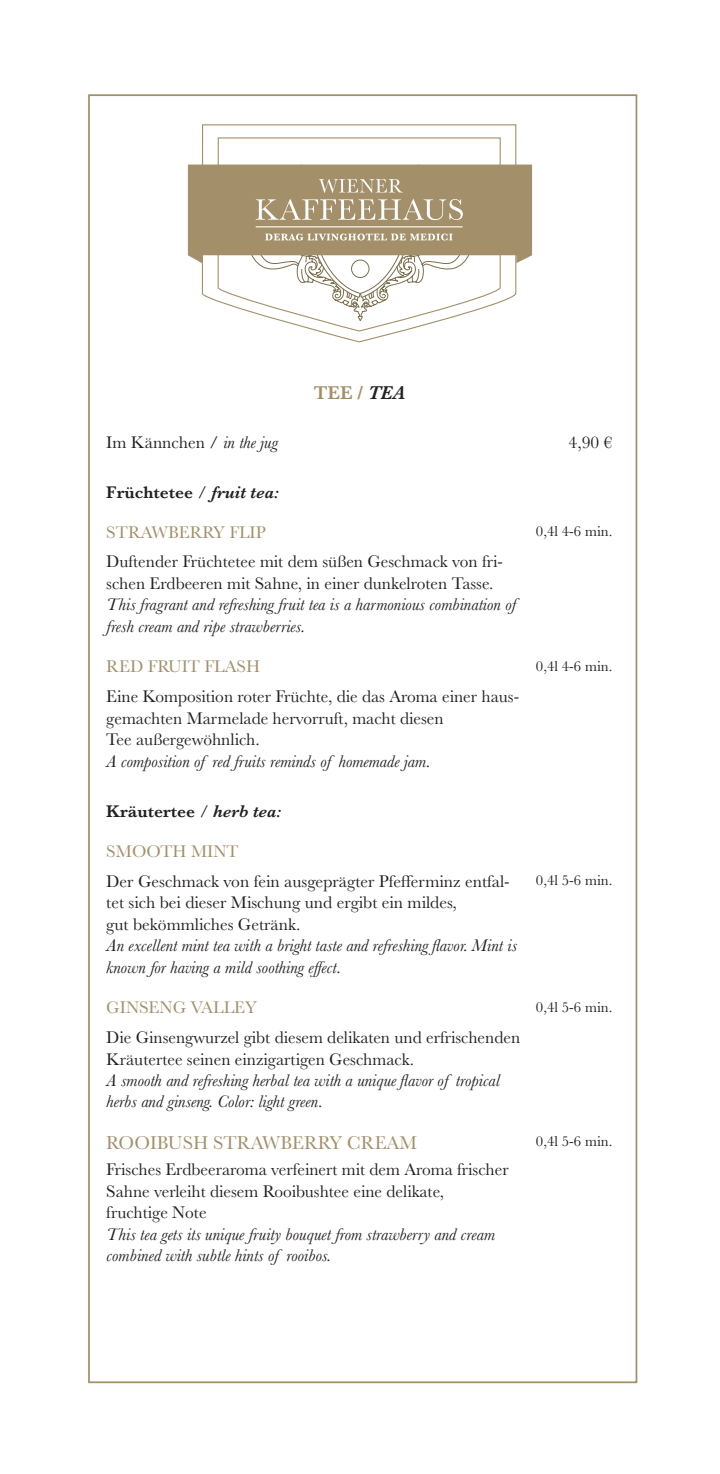
<style>
.page{position:relative;width:720px;height:1474px;background:#fff}
.page>*{position:absolute;margin:0;border:0;box-sizing:border-box;transform-origin:0 0}
.t1{font:19.25px "Baskerville MT Pro";color:#a3906b}
.t2{font:600 19.25px "Baskerville MT Pro";color:#a3906b}
.t3{font:17.5px/21.3px "Baskerville MT Pro";color:#231f20}
.t4{font:italic 17.5px/21.3px "Baskerville MT Pro";color:#231f20}
.t5{font:17.5px "Baskerville MT Pro";color:#a3906b}
.t6{font:600 17.5px "Baskerville MT Pro";color:#231f20}
.t7{font:14.88px "Baskerville MT Pro";color:#231f20}
.s1{font-style:italic;color:#231f20}
.s2{font-style:italic}
.s3{font-weight:400}
</style>
<div class="page">
<svg style="left:202px;top:124px;width:314px;height:218px"></svg>
<svg style="left:217px;top:137px;width:284px;height:195px"></svg>
<svg style="left:188px;top:164px;width:344px;height:159px"></svg>
<hr style="left:255px;top:226px;width:207px;height:1px;background:#fff">
<p class="t2" style="left:314px;top:382px;width:93px">TEE / <span class="s1">TEA</span></p>
<p class="t3" style="left:106px;top:432px;width:173px">Im Kännchen / <span class="s2">in the jug</span></p>
<p class="t3" style="left:568px;top:432px;width:45px">4,90 €</p>
<p class="t6" style="left:106px;top:482px;width:174px">Früchtetee <span class="s3">/</span> <span class="s2">fruit tea:</span></p>
<p class="t5" style="left:106px;top:522px;width:161px">STRAWBERRY FLIP</p>
<p class="t7" style="left:535px;top:522px;width:78px">0,4l 4-6 min.</p>
<p class="t3" style="left:106px;top:551px;width:398px">Duftender Früchtetee mit dem süßen Geschmack von fri&shy;schen Erdbeeren mit Sahne, in einer dunkelroten Tasse.</p>
<p class="t4" style="left:106px;top:593px;width:411px">This fragrant and refreshing fruit tea is a harmonious combination of fresh cream and ripe strawberries.</p>
<p class="t5" style="left:106px;top:656px;width:155px">RED FRUIT FLASH</p>
<p class="t7" style="left:535px;top:657px;width:78px">0,4l 4-6 min.</p>
<p class="t3" style="left:106px;top:686px;width:414px">Eine Komposition roter Früchte, die das Aroma einer haus&shy;gemachten Marmelade hervorruft, macht diesen<br>Tee außergewöhnlich.<br><span class="s2">A composition of red fruits reminds of homemade jam</span>.</p>
<p class="t6" style="left:106px;top:801px;width:176px">Kräutertee <span class="s3">/</span> <span class="s2">herb tea:</span></p>
<p class="t5" style="left:106px;top:841px;width:134px">SMOOTH MINT</p>
<p class="t3" style="left:106px;top:870px;width:405px">Der Geschmack von fein ausgeprägter Pfefferminz entfal&shy;tet sich bei dieser Mischung und ergibt ein mildes,<br>gut bekömmliches Getränk.</p>
<p class="t4" style="left:106px;top:934px;width:412px">An excellent mint tea with a bright taste and refreshing flavor. Mint is known for having a mild soothing effect.</p>
<p class="t7" style="left:535px;top:871px;width:78px">0,4l 5-6 min.</p>
<p class="t5" style="left:106px;top:997px;width:152px">GINSENG VALLEY</p>
<p class="t7" style="left:535px;top:998px;width:78px">0,4l 5-6 min.</p>
<p class="t3" style="left:106px;top:1026px;width:415px">Die Ginsengwurzel gibt diesem delikaten und erfrischenden<br>Kräutertee seinen einzigartigen Geschmack.</p>
<p class="t4" style="left:106px;top:1069px;width:395px">A smooth and refreshing herbal tea with a unique flavor of tropical herbs and ginseng. Color: light green.</p>
<p class="t1" style="left:106px;top:1132px;width:312px">ROOIBUSH STRAWBERRY CREAM</p>
<p class="t7" style="left:535px;top:1133px;width:78px">0,4l 5-6 min.</p>
<p class="t3" style="left:106px;top:1159px;width:404px">Frisches Erdbeeraroma verfeinert mit dem Aroma frischer<br>Sahne verleiht diesem Rooibushtee eine delikate, fruchtige Note</p>
<p class="t4" style="left:106px;top:1223px;width:390px">This tea gets its unique fruity bouquet from strawberry and cream combined with subtle hints of rooibos.</p>
</div>
